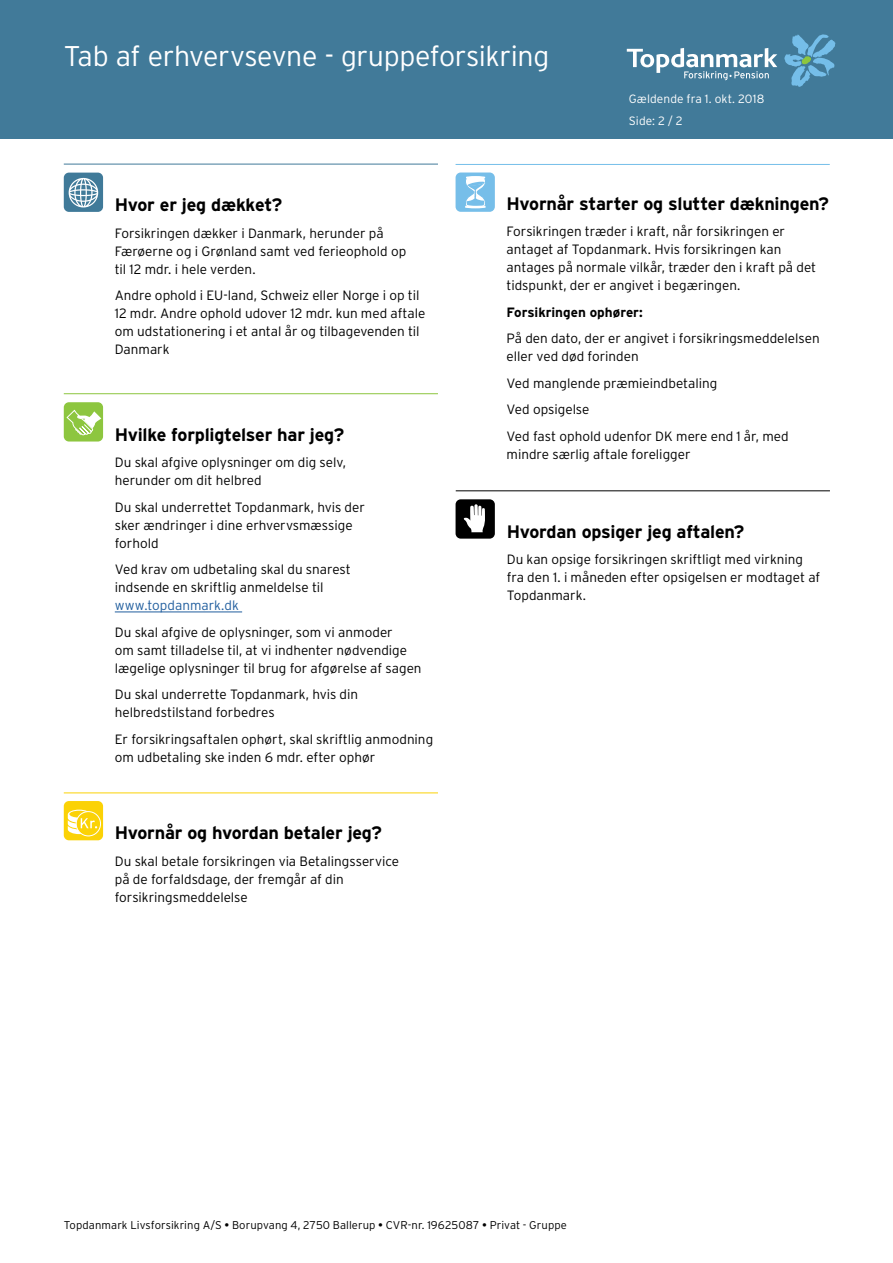
<style>
.page{position:relative;width:893px;height:1263px;background:#fff}
.page>*{position:absolute;margin:0;border:0;box-sizing:border-box;transform-origin:0 0}
.t1{font:300 28.5px "Interstate";letter-spacing:-.015em;color:#fff}
.t2{font:700 18px "Interstate";letter-spacing:-.015em;color:#000}
.t3{font:300 13.5px/18px "Interstate";color:#000}
.t4{font:700 13.5px "Interstate";color:#000}
.t5{font:300 13.5px "Interstate";color:#215e9e}
.t6{font:300 12px/22px "Interstate";letter-spacing:.01em;color:#fff}
.t7{font:300 11.25px "Interstate";letter-spacing:.01em;color:#000}
.s1{font-weight:400}
</style>
<div class="page">
<div style="left:0;top:0;width:893px;height:138px;background:#417a99"></div>
<div style="left:64px;top:173px;width:39px;height:39px;background:#407a99;border-radius:5px"></div>
<svg style="left:69px;top:178px;width:29px;height:29px"></svg>
<hr style="left:64px;top:164px;width:374px;height:1px;background:#417a99">
<svg style="left:627px;top:48px;width:150px;height:32px"></svg>
<svg style="left:784px;top:34px;width:51px;height:53px"></svg>
<div style="left:64px;top:801px;width:39px;height:39px;background:#fbd206;border-radius:5px"></div>
<svg style="left:76px;top:812px;width:25px;height:24px"></svg>
<div style="left:76px;top:811px;width:25px;height:25px;border:1px solid #fff;border-radius:50%"></div>
<svg style="left:68px;top:810px;width:29px;height:24px"></svg>
<hr style="left:64px;top:792px;width:374px;height:1px;background:#fbd206">
<hr style="left:115px;top:612px;width:127px;height:1px;background:#215e9e">
<div style="left:64px;top:402px;width:39px;height:39px;background:#8dc63f;border-radius:5px"></div>
<svg style="left:66px;top:409px;width:35px;height:27px"></svg>
<hr style="left:64px;top:393px;width:374px;height:1px;background:#8dc63f">
<div style="left:456px;top:173px;width:39px;height:39px;background:#76bee9;border-radius:5px"></div>
<svg style="left:465px;top:176px;width:21px;height:33px"></svg>
<hr style="left:456px;top:164px;width:374px;height:1px;background:#75bee9">
<div style="left:456px;top:499px;width:39px;height:40px;background:#000;border-radius:5px"></div>
<svg style="left:464px;top:504px;width:21px;height:28px"></svg>
<hr style="left:456px;top:490px;width:374px;height:1px;background:#000">
<h1 class="t1" style="left:64px;top:39px;width:487px">Tab af erhvervsevne - gruppeforsikring</h1>
<p class="t6" style="left:629px;top:88px;width:137px">Gældende fra 1. okt. 2018<br>Side: 2 / 2</p>
<h2 class="t2" style="left:115px;top:195px;width:169px">Hvor er jeg dækket?</h2>
<p class="t3" style="left:115px;top:224px;width:293px">Forsikringen dækker i Danmark, herunder på<br>Færøerne og i Grønland samt ved ferieophold op til 12 mdr. i hele verden.</p>
<p class="t3" style="left:115px;top:286px;width:312px">Andre ophold i EU-land, Schweiz eller Norge i op til 12 mdr. Andre ophold udover 12 mdr. kun med aftale om udstationering i et antal år og tilbagevenden til Danmark</p>
<h2 class="t2" style="left:115px;top:424px;width:231px">Hvilke forpligtelser har jeg?</h2>
<p class="t3" style="left:115px;top:453px;width:233px">Du skal afgive oplysninger om dig selv, herunder om dit helbred</p>
<p class="t3" style="left:115px;top:498px;width:252px">Du skal underrettet Topdanmark, hvis der sker ændringer i dine erhvervsmæssige forhold</p>
<p class="t3" style="left:115px;top:560px;width:238px">Ved krav om udbetaling skal du snarest indsende en skriftlig anmeldelse til</p>
<p class="t5" style="left:115px;top:598px;width:126px">www.topdanmark.dk</p>
<p class="t3" style="left:115px;top:623px;width:308px">Du skal afgive de oplysninger, som vi anmoder<br>om samt tilladelse til, at vi indhenter nødvendige lægelige oplysninger til brug for afgørelse af sagen</p>
<p class="t3" style="left:115px;top:685px;width:245px">Du skal underrette Topdanmark, hvis din helbredstilstand forbedres</p>
<p class="t3" style="left:115px;top:730px;width:320px">Er forsikringsaftalen ophørt, skal skriftlig anmodning om udbetaling ske inden 6 mdr. efter ophør</p>
<h2 class="t2" style="left:115px;top:823px;width:269px">Hvornår og hvordan betaler jeg?</h2>
<p class="t3" style="left:115px;top:852px;width:286px">Du skal betale forsikringen via Betalingsservice på de forfaldsdage, der fremgår af din forsikringsmeddelelse</p>
<h2 class="t2" style="left:507px;top:193px;width:324px">Hvornår starter og slutter dækningen?</h2>
<p class="t3" style="left:507px;top:222px;width:311px">Forsikringen træder i kraft, når forsikringen er antaget af Topdanmark. Hvis forsikringen kan antages på normale vilkår, træder den i kraft på det tidspunkt, der er angivet i begæringen.</p>
<p class="t4" style="left:507px;top:304px;width:138px">Forsikringen ophører:</p>
<p class="t3" style="left:507px;top:329px;width:315px">På den dato, der er angivet i forsikringsmeddelelsen eller ved død forinden</p>
<p class="t3" style="left:507px;top:370px;width:284px;line-height:26.5px">Ved manglende præmieindbetaling<br>Ved opsigelse<br>Ved fast ophold udenfor DK mere end 1 år, med</p>
<p class="t3" style="left:507px;top:445px;width:186px">mindre særlig aftale foreligger</p>
<h2 class="t2" style="left:507px;top:521px;width:239px">Hvordan opsiger jeg aftalen?</h2>
<p class="t3" style="left:507px;top:550px;width:315px">Du kan opsige forsikringen skriftligt med virkning fra den 1. i måneden efter opsigelsen er modtaget af<br>Topdanmark.</p>
<p class="t7" style="left:64px;top:1218px;width:505px">Topdanmark Livsforsikring A/S <span class="s1">•</span> Borupvang 4, 2750 Ballerup <span class="s1">•</span> CVR-nr. 19625087 <span class="s1">•</span> Privat - Gruppe</p>
</div>
